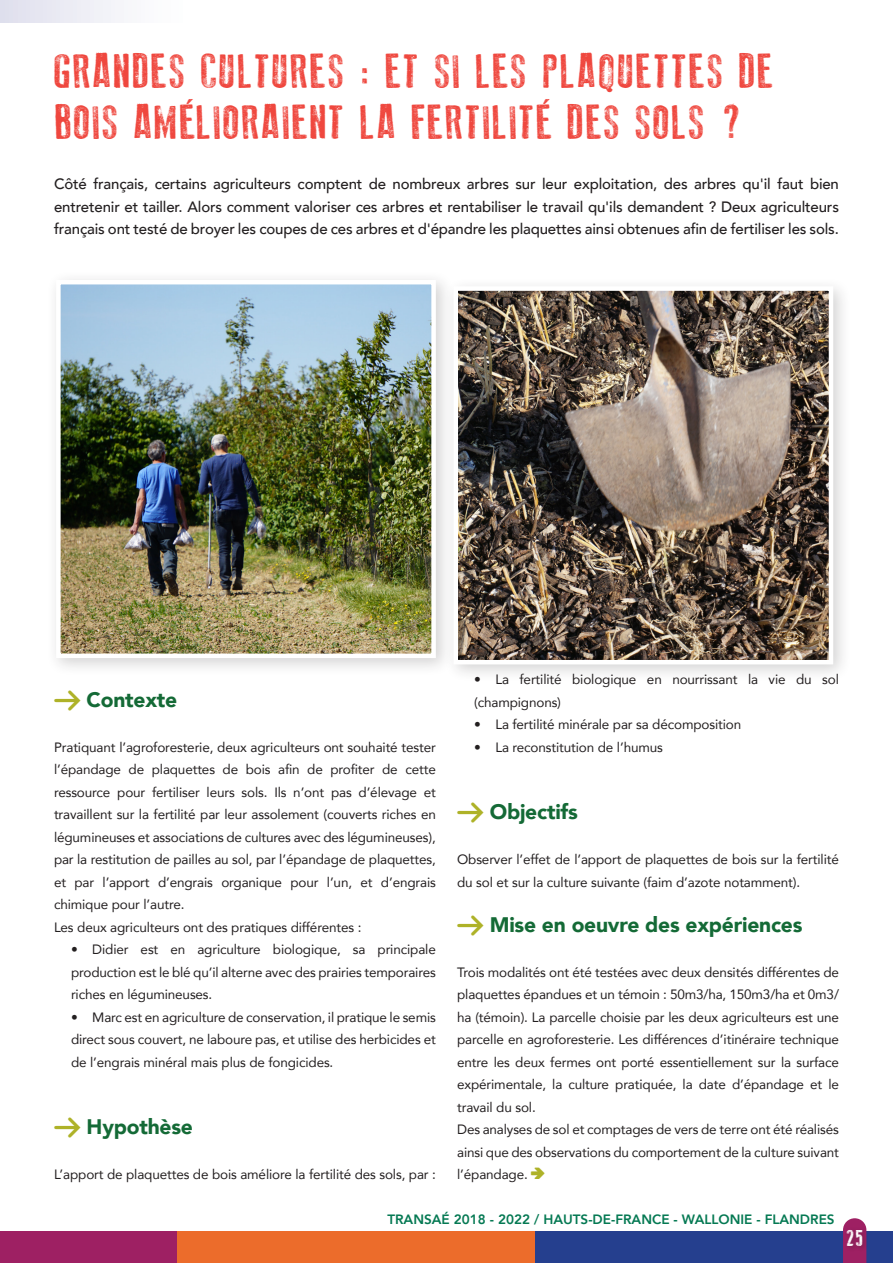
<style>
.page{position:relative;width:893px;height:1263px;background:#fff}
.page>*{position:absolute;margin:0;border:0;box-sizing:border-box;transform-origin:0 0}
.grand_titre{font:48px/51.4px "Old Press";letter-spacing:.04em;color:#ef473e}
.t1{font:22.5px "Press Style";color:#fff}
.sous_titre{font:900 21px "Avenir";letter-spacing:-.01em;color:#146a36}
.t2{font:500 15px/22.5px "Avenir";letter-spacing:-.01em;color:#231f20;text-align:justify}
.t3{font:13.5px/22.5px "Avenir";letter-spacing:-.01em;color:#231f20;text-align:justify}
.t4{font:800 13.5px "Avenir";color:#057953}
.s1{font-family:"Arrowstfb";font-weight:400;color:#aeb228}
.s2{font-family:"Arrowstfb";color:#aeb228}
</style>
<div class="page">
<div style="left:177px;top:1231px;width:358px;height:32px;background:#ec6c2b"></div>
<div style="left:0;top:1231px;width:177px;height:32px;background:#9e2063"></div>
<div style="left:535px;top:1231px;width:358px;height:32px;background:#253f8e"></div>
<svg style="left:843px;top:1218px;width:23px;height:45px"></svg>
<div style="left:845px;top:1227px;width:24px;height:25px;background:#231f20;opacity:.3"></div>
<div style="left:46px;top:270px;width:408px;height:406px;background:#231f20;opacity:.2"></div>
<img style="left:61px;top:285px;width:370px;height:368px">
<div style="left:56px;top:280px;width:380px;height:378px;border:4px solid #fff"></div>
<div style="left:443px;top:276px;width:409px;height:407px;background:#231f20;opacity:.2"></div>
<img style="left:458px;top:291px;width:370px;height:368px">
<div style="left:453px;top:286px;width:380px;height:378px;border:4px solid #fff"></div>
<div style="left:0;top:0;width:191px;height:22px;background:linear-gradient(to right,#dfe0ed,#fff)"></div>
<p class="grand_titre" style="left:54px;top:45px;width:722px">GRANDES CULTURES : ET SI LES PLAQUETTES DE<br>BOIS AMÉLIORAIENT LA FERTILITÉ DES SOLS ?</p>
<p class="t2" style="left:54px;top:172px;width:786px">Côté français, certains agriculteurs comptent de nombreux arbres sur leur exploitation, des arbres qu'il faut bien entretenir et tailler. Alors comment valoriser ces arbres et rentabiliser le travail qu'ils demandent ? Deux agriculteurs français ont testé de broyer les coupes de ces arbres et d'épandre les plaquettes ainsi obtenues afin de fertiliser les sols.</p>
<p class="sous_titre" style="left:54px;top:681px;width:125px"><span class="s1">E</span> Contexte</p>
<p class="t3" style="left:54px;top:735px;width:383px">Pratiquant l’agroforesterie, deux agriculteurs ont souhaité tester l’épandage de plaquettes de bois afin de profiter de cette ressource pour fertiliser leurs sols. Ils n’ont pas d’élevage et travaillent sur la fertilité par leur assolement (couverts riches en légumineuses et associations de cultures avec des légumineuses), par la restitution de pailles au sol, par l’épandage de plaquettes, et par l’apport d’engrais organique pour l’un, et d’engrais chimique pour l’autre.</p>
<p class="t3" style="left:54px;top:915px;width:309px">Les deux agriculteurs ont des pratiques différentes :</p>
<p class="t3" style="left:71px;top:938px;width:366px">• Didier est en agriculture biologique, sa principale production est le blé qu’il alterne avec des prairies temporaires riches en légumineuses.</p>
<p class="t3" style="left:71px;top:1005px;width:366px">• Marc est en agriculture de conservation, il pratique le semis direct sous couvert, ne laboure pas, et utilise des herbicides et de l’engrais minéral mais plus de fongicides.</p>
<p class="sous_titre" style="left:54px;top:1109px;width:141px"><span class="s1">E</span> Hypothèse</p>
<p class="t3" style="left:54px;top:1163px;width:383px">L’apport de plaquettes de bois améliore la fertilité des sols, par :</p>
<p class="t3" style="left:474px;top:668px;width:366px">• La fertilité biologique en nourrissant la vie du sol (champignons)</p>
<p class="t3" style="left:474px;top:713px;width:269px">• La fertilité minérale par sa décomposition</p>
<p class="t3" style="left:474px;top:735px;width:190px">• La reconstitution de l’humus</p>
<p class="sous_titre" style="left:457px;top:794px;width:122px"><span class="s1">E</span> Objectifs</p>
<p class="t3" style="left:457px;top:848px;width:383px">Observer l’effet de l’apport de plaquettes de bois sur la fertilité du sol et sur la culture suivante (faim d’azote notamment).</p>
<p class="sous_titre" style="left:457px;top:906px;width:347px"><span class="s1">E</span> Mise en oeuvre des expériences</p>
<p class="t3" style="left:457px;top:960px;width:383px">Trois modalités ont été testées avec deux densités différentes de plaquettes épandues et un témoin : 50m3/ha, 150m3/ha et 0m3/ ha (témoin). La parcelle choisie par les deux agriculteurs est une parcelle en agroforesterie. Les différences d’itinéraire technique entre les deux fermes ont porté essentiellement sur la surface expérimentale, la culture pratiquée, la date d’épandage et le travail du sol.</p>
<p class="t3" style="left:457px;top:1118px;width:383px">Des analyses de sol et comptages de vers de terre ont été réalisés ainsi que des observations du comportement de la culture suivant l’épandage. <span class="s2">F</span></p>
<p class="t4" style="left:387px;top:1209px;width:449px">TRANSAÉ 2018 - 2022 / HAUTS-DE-FRANCE - WALLONIE - FLANDRES</p>
<h2 class="t1" style="left:846px;top:1226px;width:18px">25</h2>
</div>
